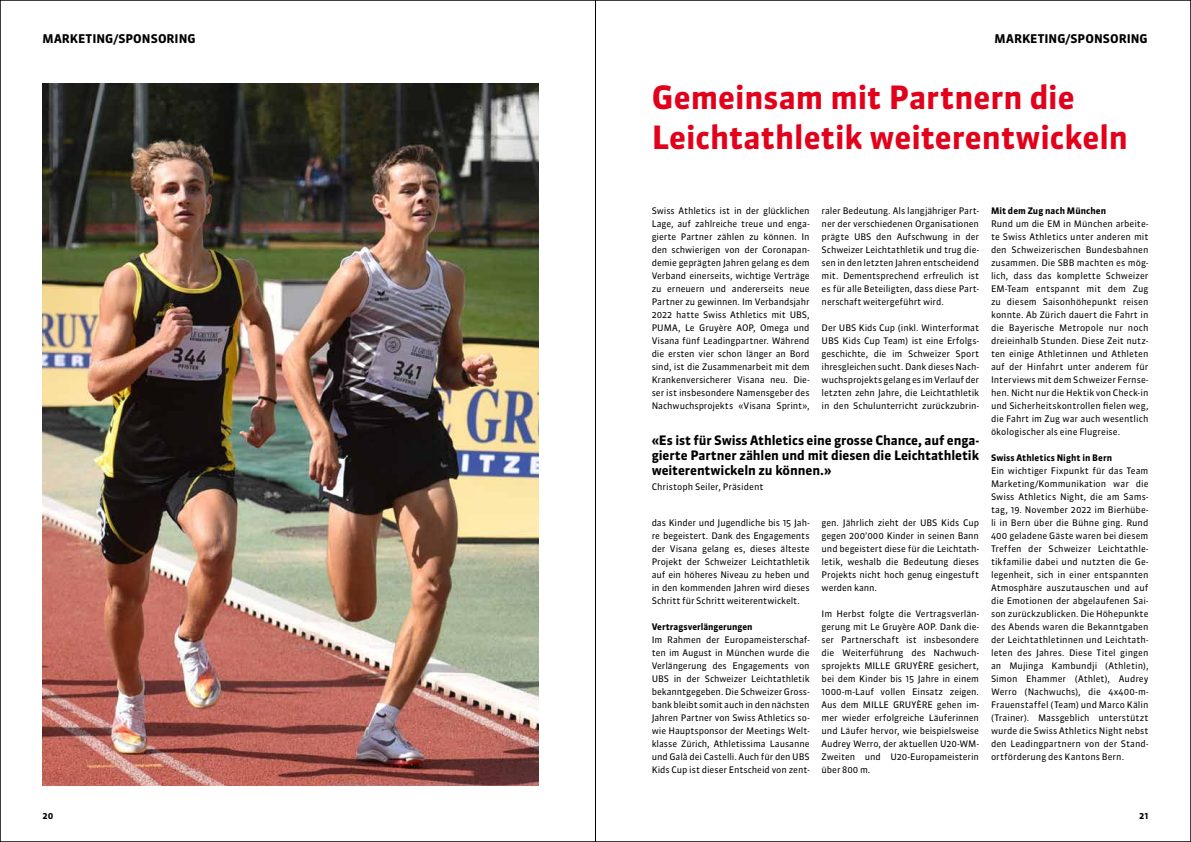
<style>
.page{position:relative;width:1191px;height:842px;background:#fff}
.page>*{position:absolute;margin:0;border:0;box-sizing:border-box;transform-origin:0 0}
.t1{font:700 32px/40px "Sanuk OT";letter-spacing:-.005em;color:#e2001a}
.t2{font:700 13px/15px "Sanuk OT";letter-spacing:-.005em;color:#000;text-align:justify}
.t3{font:700 12px "Sanuk OT";letter-spacing:.005em;color:#000}
.t4{font:9px/13px "Sanuk OT";letter-spacing:-.005em;color:#000;text-align:justify}
.t5{font:700 9px "Sanuk OT";letter-spacing:.005em;color:#000}
</style>
<div class="page">
<hr style="left:595px;top:0;width:1px;height:842px;background:#000">
<img style="left:42px;top:84px;width:497px;height:701px">
<h3 class="t3" style="left:43px;top:31px;width:155px">MARKETING/SPONSORING</h3>
<h3 class="t3" style="left:994px;top:31px;width:155px">MARKETING/SPONSORING</h3>
<h1 class="t1" style="left:651px;top:77px;width:478px">Gemeinsam mit Partnern die<br>Leichtathletik weiterentwickeln</h1>
<p class="t4" style="left:651px;top:204px;width:159px">Swiss Athletics ist in der glücklichen Lage, auf zahlreiche treue und enga&shy;gierte Partner zählen zu können. In den schwierigen von der Coronapan&shy;demie geprägten Jahren gelang es dem Verband einerseits, wichtige Verträge zu erneuern und andererseits neue Partner zu gewinnen. Im Verbandsjahr 2022 hatte Swiss Athletics mit UBS, PUMA, Le Gruyère AOP, Omega und Visana fünf Leadingpartner. Während die ersten vier schon länger an Bord sind, ist die Zusammenarbeit mit dem Krankenversicherer Visana neu. Die&shy;ser ist insbesondere Namensgeber des Nachwuchsprojekts «Visana Sprint»,</p>
<p class="t4" style="left:821px;top:204px;width:159px">raler Bedeutung. Als langjähriger Part&shy;ner der verschiedenen Organisationen prägte UBS den Aufschwung in der Schweizer Leichtathletik und trug die&shy;sen in den letzten Jahren entscheidend mit. Dementsprechend erfreulich ist es für alle Beteiligten, dass diese Part&shy;nerschaft weitergeführt wird.</p>
<p class="t4" style="left:821px;top:321px;width:159px">Der UBS Kids Cup (inkl. Winterformat UBS Kids Cup Team) ist eine Erfolgs&shy;geschichte, die im Schweizer Sport ihresgleichen sucht. Dank dieses Nach&shy;wuchsprojekts gelang es im Verlauf der letzten zehn Jahre, die Leichtathletik in den Schulunterricht zurückzubrin-</p>
<h2 class="t2" style="left:651px;top:433px;width:329px">«Es ist für Swiss Athletics eine grosse Chance, auf enga&shy;gierte Partner zählen und mit diesen die Leichtathletik weiterentwickeln zu können.»</h2>
<p class="t4" style="left:651px;top:480px;width:113px">Christoph Seiler, Präsident</p>
<p class="t4" style="left:651px;top:516px;width:159px">das Kinder und Jugendliche bis 15 Jah&shy;re begeistert. Dank des Engagements der Visana gelang es, dieses älteste Projekt der Schweizer Leichtathletik auf ein höheres Niveau zu heben und in den kommenden Jahren wird dieses Schritt für Schritt weiterentwickelt.</p>
<p class="t5" style="left:651px;top:621px;width:102px">Vertragsverlängerungen</p>
<p class="t4" style="left:651px;top:633px;width:159px">Im Rahmen der Europameisterschaf&shy;ten im August in München wurde die Verlängerung des Engagements von UBS in der Schweizer Leichtathletik bekanntgegeben. Die Schweizer Gross&shy;bank bleibt somit auch in den nächsten Jahren Partner von Swiss Athletics so&shy;wie Hauptsponsor der Meetings Welt&shy;klasse Zürich, Athletissima Lausanne und Galà dei Castelli. Auch für den UBS Kids Cup ist dieser Entscheid von zent-</p>
<p class="t4" style="left:821px;top:516px;width:159px">gen. Jährlich zieht der UBS Kids Cup gegen 200’000 Kinder in seinen Bann und begeistert diese für die Leichtath&shy;letik, weshalb die Bedeutung dieses Projekts nicht hoch genug eingestuft werden kann.</p>
<p class="t4" style="left:821px;top:607px;width:159px">Im Herbst folgte die Vertragsverlän&shy;gerung mit Le Gruyère AOP. Dank die&shy;ser Partnerschaft ist insbesondere die Weiterführung des Nachwuch&shy;sprojekts MILLE GRUYÈRE gesichert, bei dem Kinder bis 15 Jahre in einem 1000-m-Lauf vollen Einsatz zeigen.<br>Aus dem MILLE GRUYÈRE gehen im&shy;mer wieder erfolgreiche Läuferinnen und Läufer hervor, wie beispielsweise Audrey Werro, der aktuellen U20-WM-Zweiten und U20-Europameisterin über 800 m.</p>
<p class="t5" style="left:991px;top:205px;width:117px">Mit dem Zug nach München</p>
<p class="t4" style="left:991px;top:217px;width:159px">Rund um die EM in München arbeite&shy;te Swiss Athletics unter anderen mit den Schweizerischen Bundesbahnen zusammen. Die SBB machten es mög&shy;lich, dass das komplette Schweizer EM-Team entspannt mit dem Zug zu diesem Saisonhöhepunkt reisen konnte. Ab Zürich dauert die Fahrt in die Bayerische Metropole nur noch dreieinhalb Stunden. Diese Zeit nutz&shy;ten einige Athletinnen und Athleten auf der Hinfahrt unter anderem für Interviews mit dem Schweizer Fernse&shy;hen. Nicht nur die Hektik von Check-in und Sicherheitskontrollen fielen weg, die Fahrt im Zug war auch wesentlich ökologischer als eine Flugreise.</p>
<p class="t5" style="left:991px;top:452px;width:123px">Swiss Athletics Night in Bern</p>
<p class="t4" style="left:991px;top:464px;width:159px">Ein wichtiger Fixpunkt für das Team Marketing/Kommunikation war die Swiss Athletics Night, die am Sams&shy;tag, 19. November 2022 im Bierhübe&shy;li in Bern über die Bühne ging. Rund 400 geladene Gäste waren bei diesem Treffen der Schweizer Leichtathle&shy;tikfamilie dabei und nutzten die Ge&shy;legenheit, sich in einer entspannten Atmosphäre auszutauschen und auf die Emotionen der abgelaufenen Sai&shy;son zurückzublicken. Die Höhepunkte des Abends waren die Bekanntgaben der Leichtathletinnen und Leichtath&shy;leten des Jahres. Diese Titel gingen an Mujinga Kambundji (Athletin), Simon Ehammer (Athlet), Audrey Werro (Nachwuchs), die 4x400-m-Frauenstaffel (Team) und Marco Kälin (Trainer). Massgeblich unterstützt wurde die Swiss Athletics Night nebst den Leadingpartnern von der Stand&shy;ortförderung des Kantons Bern.</p>
<p class="t5" style="left:43px;top:810px;width:12px">20</p>
<p class="t5" style="left:1139px;top:810px;width:11px">21</p>
</div>
